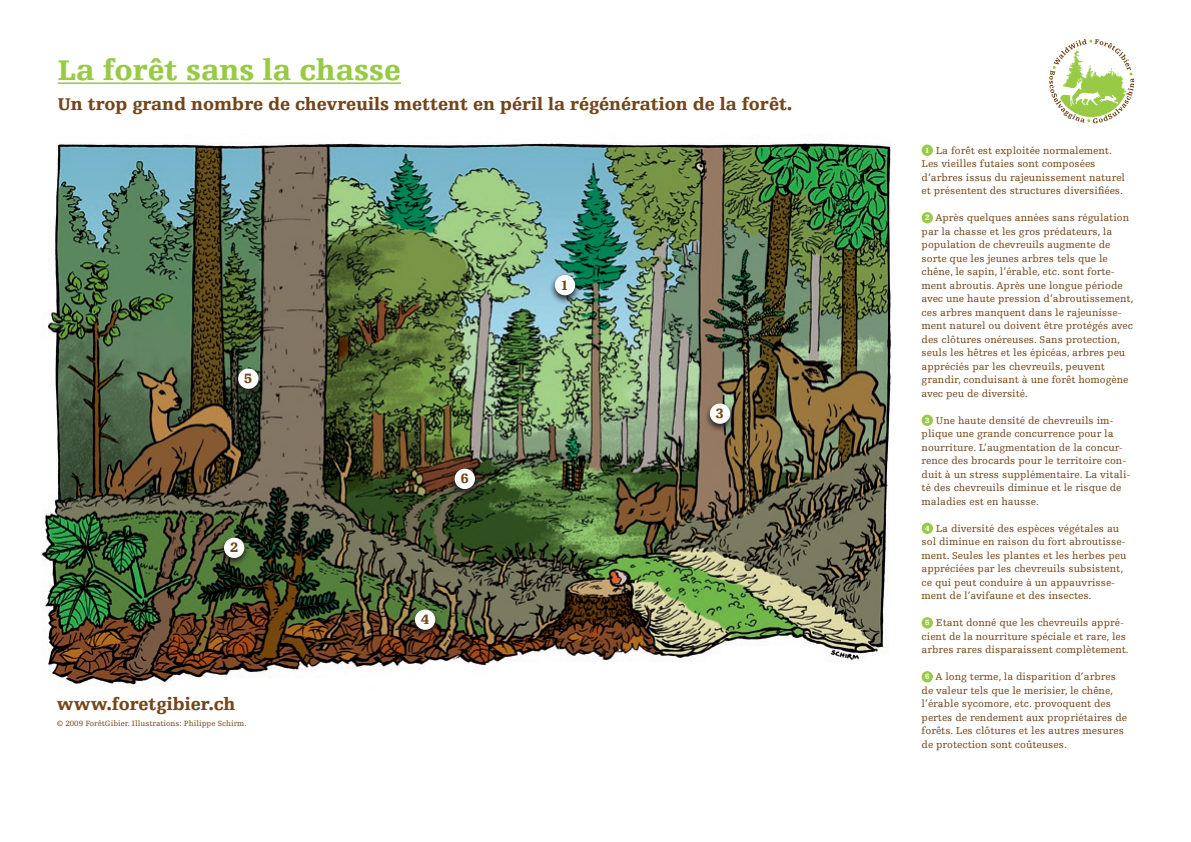
<style>
.page{position:relative;width:1191px;height:842px;background:#fff}
.page>*{position:absolute;margin:0;border:0;box-sizing:border-box;transform-origin:0 0}
.t1{font:900 30px "Egyptienne F";color:#98ca45}
.t2{font:900 18px "Egyptienne F";color:#72461b}
.t3{font:900 14.3px "Egyptienne F";color:#72461b}
.t4{font:10.5px/13.5px "Egyptienne F";color:#72461b}
.t5{font:8px "Egyptienne F";color:#72461b}
.s1{font-weight:900;font-size:8px;color:#fff}
</style>
<div class="page">
<svg style="left:1049px;top:39px;width:85px;height:84px"></svg>
<img style="left:42px;top:142px;width:849px;height:544px">
<svg style="left:232px;top:365px;width:44px;height:37px"></svg>
<div style="left:238px;top:369px;width:20px;height:20px;background:#fff;border-radius:50%"></div>
<svg style="left:548px;top:271px;width:45px;height:38px"></svg>
<div style="left:555px;top:275px;width:20px;height:20px;background:#fff;border-radius:50%"></div>
<svg style="left:703px;top:400px;width:45px;height:37px"></svg>
<div style="left:710px;top:403px;width:20px;height:21px;background:#fff;border-radius:50%"></div>
<svg style="left:408px;top:606px;width:45px;height:37px"></svg>
<div style="left:415px;top:609px;width:20px;height:21px;background:#fff;border-radius:50%"></div>
<svg style="left:218px;top:534px;width:44px;height:38px"></svg>
<div style="left:224px;top:538px;width:20px;height:20px;background:#fff;border-radius:50%"></div>
<svg style="left:448px;top:465px;width:45px;height:38px"></svg>
<div style="left:454px;top:469px;width:21px;height:20px;background:#fff;border-radius:50%"></div>
<hr style="left:58px;top:82px;width:343px;height:2px;background:#98ca45">
<div style="left:921px;top:145px;width:12px;height:11px;background:#98ca45;border-radius:50%"></div>
<div style="left:921px;top:212px;width:12px;height:11px;background:#98ca45;border-radius:50%"></div>
<div style="left:921px;top:415px;width:12px;height:11px;background:#98ca45;border-radius:50%"></div>
<div style="left:921px;top:523px;width:12px;height:11px;background:#98ca45;border-radius:50%"></div>
<div style="left:921px;top:617px;width:12px;height:11px;background:#98ca45;border-radius:50%"></div>
<div style="left:921px;top:671px;width:12px;height:11px;background:#98ca45;border-radius:50%"></div>
<h1 class="t1" style="left:58px;top:54px;width:345px">La forêt sans la chasse</h1>
<h2 class="t2" style="left:58px;top:94px;width:736px">Un trop grand nombre de chevreuils mettent en péril la régénération de la forêt.</h2>
<h3 class="t3" style="left:244px;top:370px;width:9px">5</h3>
<h3 class="t3" style="left:230px;top:540px;width:9px">2</h3>
<h2 class="t2" style="left:57px;top:694px;width:180px">www.foretgibier.ch</h2>
<p class="t5" style="left:57px;top:719px;width:191px">© 2009 ForêtGibier. Illustrations: Philippe Schirm.</p>
<h3 class="t3" style="left:461px;top:471px;width:9px">6</h3>
<h3 class="t3" style="left:421px;top:611px;width:9px">4</h3>
<h3 class="t3" style="left:561px;top:277px;width:9px">1</h3>
<h3 class="t3" style="left:716px;top:405px;width:9px">3</h3>
<p class="t4" style="left:921px;top:144px;width:205px;text-indent:3px"><span class="s1">1</span> La forêt est exploitée normalement.<br>Les vieilles futaies sont composées d’arbres issus du rajeunissement naturel et présentent des structures diversifiées.</p>
<p class="t4" style="left:921px;top:211px;width:213px;text-indent:3px"><span class="s1">2</span> Après quelques années sans régulation par la chasse et les gros prédateurs, la population de chevreuils augmente de sorte que les jeunes arbres tels que le chêne, le sapin, l’érable, etc. sont forte&shy;ment abroutis. Après une longue période avec une haute pression d’abroutissement, ces arbres manquent dans le rajeunisse&shy;ment naturel ou doivent être protégés avec des clôtures onéreuses. Sans protection, seuls les hêtres et les épicéas, arbres peu appréciés par les chevreuils, peuvent grandir, conduisant à une forêt homogène avec peu de diversité.</p>
<p class="t4" style="left:921px;top:414px;width:211px;text-indent:3px"><span class="s1">3</span> Une haute densité de chevreuils im&shy;plique une grande concurrence pour la nourriture. L’augmentation de la concur&shy;rence des brocards pour le territoire con&shy;duit à un stress supplémentaire. La vitali&shy;té des chevreuils diminue et le risque de maladies est en hausse.</p>
<p class="t4" style="left:921px;top:522px;width:206px;text-indent:3px"><span class="s1">4</span> La diversité des espèces végétales au sol diminue en raison du fort abroutisse&shy;ment. Seules les plantes et les herbes peu appréciées par les chevreuils subsistent, ce qui peut conduire à un appauvrisse&shy;ment de l’avifaune et des insectes.</p>
<p class="t4" style="left:921px;top:616px;width:209px;text-align:center"><span class="s1">5</span> Etant donné que les chevreuils appré&shy;cient de la nourriture spéciale et rare, les arbres rares disparaissent complètement.</p>
<p class="t4" style="left:921px;top:670px;width:207px;text-indent:3px"><span class="s1">6</span> A long terme, la disparition d’arbres de valeur tels que le merisier, le chêne, l’érable sycomore, etc. provoquent des pertes de rendement aux propriétaires de forêts. Les clôtures et les autres mesures de protection sont coûteuses.</p>
</div>
